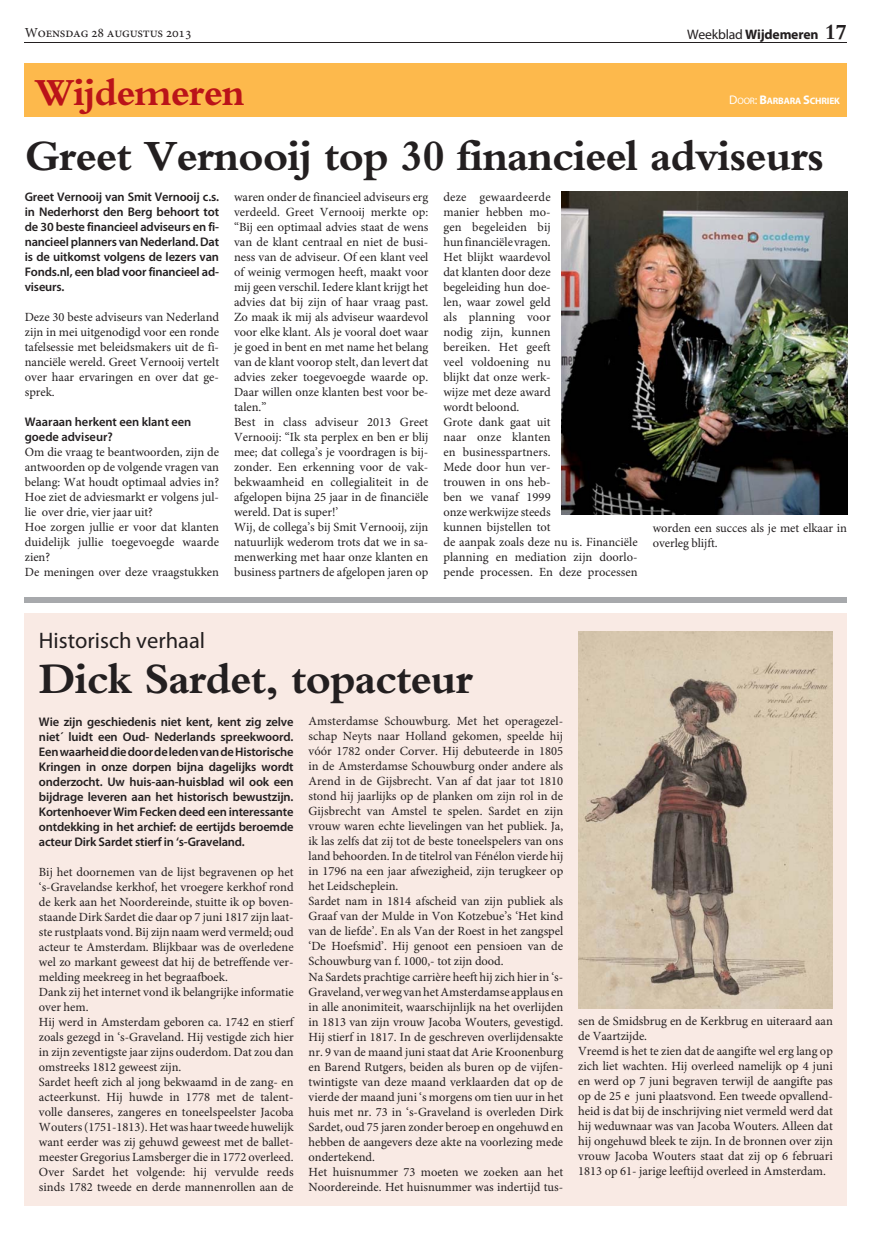
<style>
.page{position:relative;width:886px;height:1241px;background:#fff}
.page>*{position:absolute;margin:0;border:0;box-sizing:border-box;transform-origin:0 0}
.t1{font:700 45px "Bembo";letter-spacing:-.025em;color:#231f20}
.t2{font:700 40px "Bembo";letter-spacing:-.025em;color:#ba1319}
.t3{font:22.5px "Myriad Pro";color:#231f20}
.t4{font:700 13.75px "Myriad Pro";letter-spacing:-.015em;color:#231f20}
.t5{font:13.75px "Minion Pro";letter-spacing:-.015em;color:#231f20}
.t6{font:12.5px/15px "Minion Pro";letter-spacing:-.005em;color:#231f20}
.t7{font:600 12.5px/15px "Myriad Pro";letter-spacing:-.015em;color:#231f20;text-align:justify}
.t8{font:700 9.38px "Myriad Pro";letter-spacing:-.02em;color:#fff}
.s1{font-weight:400}
.s2{font-family:"Bembo";font-size:22.5px}
.s3{font-weight:400;font-size:12.5px}
.s4{font-size:12.5px}
</style>
<div class="page">
<hr style="left:25px;top:42px;width:822px;height:1px;background:#231f20">
<div style="left:25px;top:64px;width:822px;height:53px;background:#fdb94c"></div>
<div style="left:25px;top:613px;width:822px;height:592px;background:#f9eae4"></div>
<img style="left:578px;top:631px;width:255px;height:377px">
<img style="left:561px;top:191px;width:286px;height:324px">
<div style="left:25px;top:597px;width:822px;height:5px;background:#a7a9ac"></div>
<p class="t5" style="left:25px;top:27px;width:65px">Woensdag</p>
<p class="t5" style="left:107px;top:27px;width:58px">augustus</p>
<p class="t4" style="left:687px;top:29px;width:161px"><span class="s1">Weekblad</span> Wijdemeren <span class="s2">17</span></p>
<h2 class="t2" style="left:35px;top:78px;width:212px">Wijdemeren</h2>
<p class="t8" style="left:729px;top:97px;width:112px"><span class="s3">D</span><span class="s1">OOR</span><span class="s3">:</span> <span class="s4">B</span>ARBARA <span class="s4">S</span>CHRIEK</p>
<h1 class="t1" style="left:25px;top:140px;width:801px">Greet Vernooij top 30 financieel adviseurs</h1>
<p class="t7" style="left:25px;top:190px;width:196px">Greet Vernooij van Smit Vernooij c.s. in Nederhorst den Berg behoort tot de 30 beste financieel adviseurs en fi&shy;nancieel planners van Nederland. Dat is de uitkomst volgens de lezers van Fonds.nl, een blad voor financieel ad&shy;viseurs.</p>
<p class="t6" style="left:25px;top:310px;width:196px;text-align:justify">Deze 30 beste adviseurs van Nederland zijn in mei uitgenodigd voor een ronde tafelsessie met beleidsmakers uit de fi&shy;nanciële wereld. Greet Vernooij vertelt over haar ervaringen en over dat ge&shy;sprek.</p>
<p class="t7" style="left:25px;top:415px;width:168px">Waaraan herkent een klant een goede adviseur?</p>
<p class="t6" style="left:25px;top:445px;width:196px">Om die vraag te beantwoorden, zijn de antwoorden op de volgende vragen van belang: Wat houdt optimaal advies in?<br>Hoe ziet de adviesmarkt er volgens jul&shy;lie over drie, vier jaar uit?<br>Hoe zorgen jullie er voor dat klanten duidelijk jullie toegevoegde waarde zien?<br>De meningen over deze vraagstukken</p>
<p class="t6" style="left:234px;top:190px;width:196px">waren onder de financieel adviseurs erg verdeeld. Greet Vernooij merkte op: “Bij een optimaal advies staat de wens van de klant centraal en niet de busi&shy;ness van de adviseur. Of een klant veel of weinig vermogen heeft, maakt voor mij geen verschil. Iedere klant krijgt het advies dat bij zijn of haar vraag past.<br>Zo maak ik mij als adviseur waardevol voor elke klant. Als je vooral doet waar je goed in bent en met name het belang van de klant voorop stelt, dan levert dat advies zeker toegevoegde waarde op.<br>Daar willen onze klanten best voor be&shy;talen.”<br>Best in class adviseur 2013 Greet Vernooij: “Ik sta perplex en ben er blij mee; dat collega’s je voordragen is bij&shy;zonder. Een erkenning voor de vak&shy;bekwaamheid en collegialiteit in de afgelopen bijna 25 jaar in de financiële wereld. Dat is super!’<br>Wij, de collega’s bij Smit Vernooij, zijn natuurlijk wederom trots dat we in sa&shy;menwerking met haar onze klanten en business partners de afgelopen jaren op</p>
<p class="t6" style="left:443px;top:190px;width:196px">deze gewaardeerde<br>manier hebben mo-<br>gen begeleiden bij<br>hun financiële vragen.<br>Het blijkt waardevol<br>dat klanten door deze<br>begeleiding hun doe-<br>len, waar zowel geld<br>als planning voor<br>nodig zijn, kunnen<br>bereiken. Het geeft<br>veel voldoening nu<br>blijkt dat onze werk-<br>wijze met deze award<br>wordt beloond.<br>Grote dank gaat uit<br>naar onze klanten<br>en businesspartners.<br>Mede door hun ver-<br>trouwen in ons heb-<br>ben we vanaf 1999<br>onze werkwijze steeds<br>kunnen bijstellen tot<br>de aanpak zoals deze nu is. Financiële planning en mediation zijn doorlo&shy;pende processen. En deze processen</p>
<p class="t6" style="left:653px;top:521px;width:196px">worden een succes als je met elkaar in overleg blijft.</p>
<h3 class="t3" style="left:39px;top:632px;width:168px">Historisch verhaal</h3>
<h1 class="t1" style="left:39px;top:662px;width:436px">Dick Sardet, topacteur</h1>
<p class="t7" style="left:39px;top:715px;width:256px">Wie zijn geschiedenis niet kent, kent zig zelve niet´ luidt een Oud- Nederlands spreekwoord.<br>Een waarheid die door de leden van de Historische Kringen in onze dorpen bijna dagelijks wordt onderzocht. Uw huis-aan-huisblad wil ook een bijdrage leveren aan het historisch bewustzijn.<br>Kortenhoever Wim Fecken deed een interessante ontdekking in het archief: de eertijds beroemde acteur Dirk Sardet stierf in ‘s-Graveland.</p>
<p class="t6" style="left:39px;top:865px;width:256px">Bij het doornemen van de lijst begravenen op het ‘s-Gravelandse kerkhof, het vroegere kerkhof rond de kerk aan het Noordereinde, stuitte ik op boven&shy;staande Dirk Sardet die daar op 7 juni 1817 zijn laat&shy;ste rustplaats vond. Bij zijn naam werd vermeld; oud acteur te Amsterdam. Blijkbaar was de overledene wel zo markant geweest dat hij de betreffende ver&shy;melding meekreeg in het begraafboek.<br>Dank zij het internet vond ik belangrijke informatie over hem.<br>Hij werd in Amsterdam geboren ca. 1742 en stierf zoals gezegd in ‘s-Graveland. Hij vestigde zich hier in zijn zeventigste jaar zijns ouderdom. Dat zou dan omstreeks 1812 geweest zijn.<br>Sardet heeft zich al jong bekwaamd in de zang- en acteerkunst. Hij huwde in 1778 met de talent&shy;volle danseres, zangeres en toneelspeelster Jacoba Wouters (1751-1813). Het was haar tweede huwelijk want eerder was zij gehuwd geweest met de ballet&shy;meester Gregorius Lamsberger die in 1772 overleed.<br>Over Sardet het volgende: hij vervulde reeds sinds 1782 tweede en derde mannenrollen aan de</p>
<p class="t6" style="left:309px;top:714px;width:256px">Amsterdamse Schouwburg. Met het operagezel&shy;schap Neyts naar Holland gekomen, speelde hij vóór 1782 onder Corver. Hij debuteerde in 1805 in de Amsterdamse Schouwburg onder andere als Arend in de Gijsbrecht. Van af dat jaar tot 1810 stond hij jaarlijks op de planken om zijn rol in de Gijsbrecht van Amstel te spelen. Sardet en zijn vrouw waren echte lievelingen van het publiek. Ja, ik las zelfs dat zij tot de beste toneelspelers van ons land behoorden. In de titelrol van Fénélon vierde hij in 1796 na een jaar afwezigheid, zijn terugkeer op het Leidscheplein.<br>Sardet nam in 1814 afscheid van zijn publiek als Graaf van der Mulde in Von Kotzebue’s ‘Het kind van de liefde’. En als Van der Roest in het zangspel ‘De Hoefsmid’. Hij genoot een pensioen van de Schouwburg van f. 1000,- tot zijn dood.<br>Na Sardets prachtige carrière heeft hij zich hier in ‘s-Graveland, ver weg van het Amsterdamse applaus en in alle anonimiteit, waarschijnlijk na het overlijden in 1813 van zijn vrouw Jacoba Wouters, gevestigd.<br>Hij stierf in 1817. In de geschreven overlijdensakte nr. 9 van de maand juni staat dat Arie Kroonenburg en Barend Rutgers, beiden als buren op de vijfen&shy;twintigste van deze maand verklaarden dat op de vierde der maand juni ‘s morgens om tien uur in het huis met nr. 73 in ‘s-Graveland is overleden Dirk Sardet, oud 75 jaren zonder beroep en ongehuwd en hebben de aangevers deze akte na voorlezing mede ondertekend.<br>Het huisnummer 73 moeten we zoeken aan het Noordereinde. Het huisnummer was indertijd tus-</p>
<p class="t6" style="left:578px;top:1014px;width:256px">sen de Smidsbrug en de Kerkbrug en uiteraard aan de Vaartzijde.<br>Vreemd is het te zien dat de aangifte wel erg lang op zich liet wachten. Hij overleed namelijk op 4 juni en werd op 7 juni begraven terwijl de aangifte pas op de 25 e juni plaatsvond. Een tweede opvallend&shy;heid is dat bij de inschrijving niet vermeld werd dat hij weduwnaar was van Jacoba Wouters. Alleen dat hij ongehuwd bleek te zijn. In de bronnen over zijn vrouw Jacoba Wouters staat dat zij op 6 februari 1813 op 61- jarige leeftijd overleed in Amsterdam.</p>
</div>
